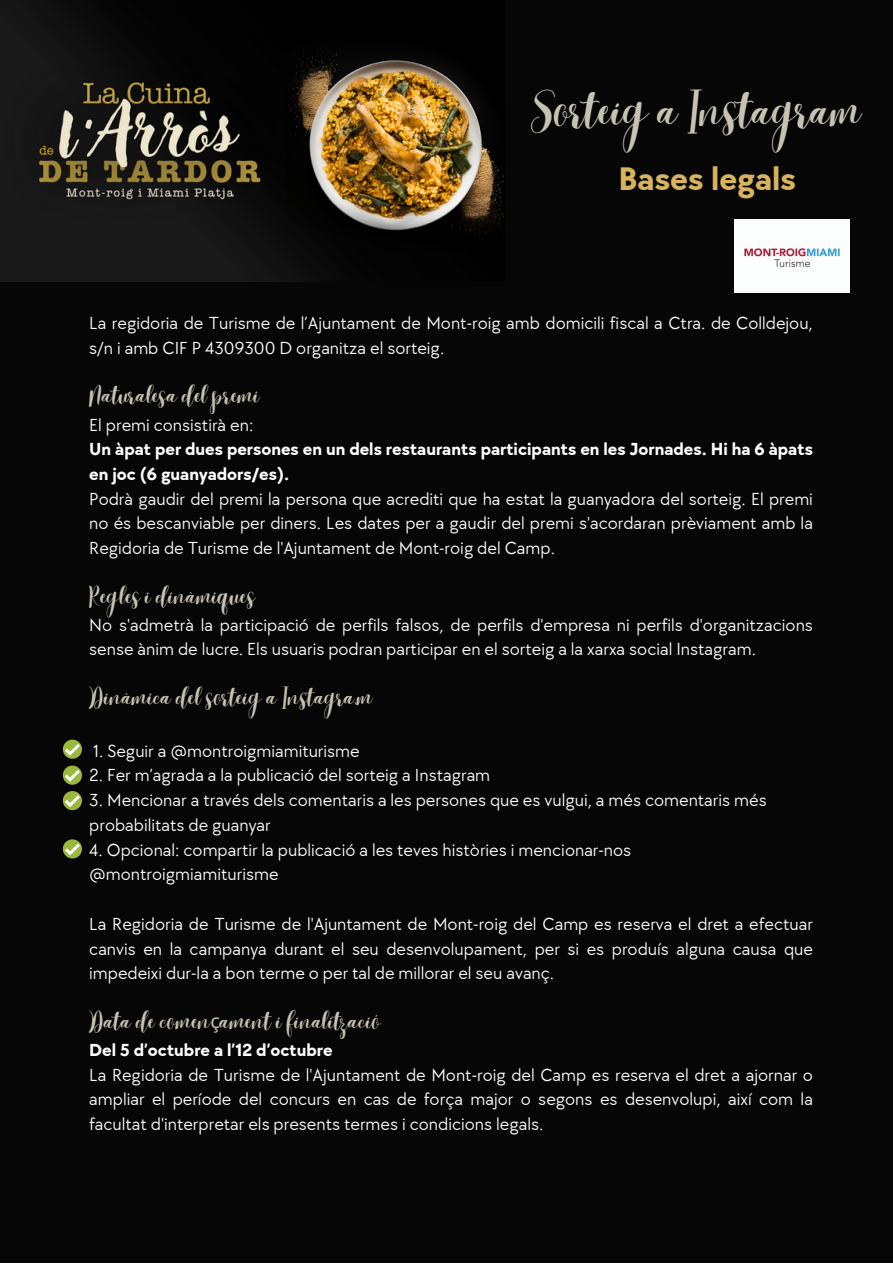
<style>
.page{position:relative;width:893px;height:1264px;background:#fff}
.page>*{position:absolute;margin:0;border:0;box-sizing:border-box;transform-origin:0 0}
.t1{font:300 38.4px "Best";color:#c8c2b2}
.t2{font:700 33.75px "TT Chocolates";color:#d7b45b}
.t3{font:300 19.5px "Best";color:#c8c2b2}
.t4{font:18px/24.8px "TT Chocolates";color:#fff}
.t5{font:700 18px/24.8px "TT Chocolates";color:#fff}
.s1{font-family:"Noto Sans";font-weight:400}
</style>
<div class="page">
<div style="left:0;top:0;width:892px;height:1262px;background:#070607"></div>
<img style="left:0;top:0;width:504px;height:281px">
<img style="left:734px;top:219px;width:115px;height:74px">
<svg style="left:63px;top:739px;width:19px;height:19px"></svg>
<svg style="left:63px;top:765px;width:19px;height:19px"></svg>
<svg style="left:63px;top:791px;width:19px;height:19px"></svg>
<svg style="left:63px;top:839px;width:19px;height:19px"></svg>
<p class="t1" style="left:531px;top:88px;width:331px">Sorteig a Instagram</p>
<p class="t2" style="left:618px;top:160px;width:179px">Bases legals</p>
<p class="t4" style="left:89px;top:311px;width:725px">La regidoria de Turisme de l’Ajuntament de Mont-roig amb domicili fiscal a Ctra. de Colldejou, s/n i amb CIF P 4309300 D organitza el sorteig.</p>
<p class="t3" style="left:89px;top:384px;width:172px">Naturalesa del premi</p>
<p class="t4" style="left:89px;top:413px;width:165px">El premi consistirà en:</p>
<p class="t5" style="left:89px;top:437px;width:725px">Un àpat per dues persones en un dels restaurants participants en les Jornades. Hi ha 6 àpats en joc (6 guanyadors/es).</p>
<p class="t4" style="left:89px;top:487px;width:725px;text-align:justify">Podrà gaudir del premi la persona que acrediti que ha estat la guanyadora del sorteig. El premi no és bescanviable per diners. Les dates per a gaudir del premi s'acordaran prèviament amb la Regidoria de Turisme de l'Ajuntament de Mont-roig del Camp.</p>
<p class="t3" style="left:89px;top:584px;width:167px">Regles i dinàmiques</p>
<p class="t4" style="left:89px;top:613px;width:725px">No s'admetrà la participació de perfils falsos, de perfils d'empresa ni perfils d'organitzacions sense ànim de lucre. Els usuaris podran participar en el sorteig a la xarxa social Instagram.</p>
<p class="t3" style="left:89px;top:685px;width:285px">Dinàmica del sorteig a Instagra,m</p>
<p class="t4" style="left:93px;top:739px;width:268px">1. Seguir a @montroigmiamiturisme</p>
<p class="t4" style="left:89px;top:763px;width:402px">2. Fer m’agrada a la publicació del sorteig a Instagram</p>
<p class="t4" style="left:89px;top:788px;width:679px">3. Mencionar a través dels comentaris a les persones que es vulgui, a més comentaris més probabilitats de guanyar</p>
<p class="t4" style="left:89px;top:837px;width:543px">4. Opcional: compartir la publicació a les teves històries i mencionar-nos @montroigmiamiturisme</p>
<p class="t4" style="left:89px;top:912px;width:725px;text-align:justify">La Regidoria de Turisme de l'Ajuntament de Mont-roig del Camp es reserva el dret a efectuar canvis en la campanya durant el seu desenvolupament, per si es produís alguna causa que impedeixi dur-la a bon terme o per tal de millorar el seu avanç.</p>
<p class="t3" style="left:89px;top:1009px;width:293px">Data de comen<span class="s1">ç</span>ament i finalització</p>
<p class="t5" style="left:89px;top:1038px;width:245px">Del 5 d’octubre a l’12 d’octubre</p>
<p class="t4" style="left:89px;top:1062px;width:725px;text-align:justify">La Regidoria de Turisme de l'Ajuntament de Mont-roig del Camp es reserva el dret a ajornar o ampliar el període del concurs en cas de força major o segons es desenvolupi, així com la facultat d'interpretar els presents termes i condicions legals.</p>
</div>
